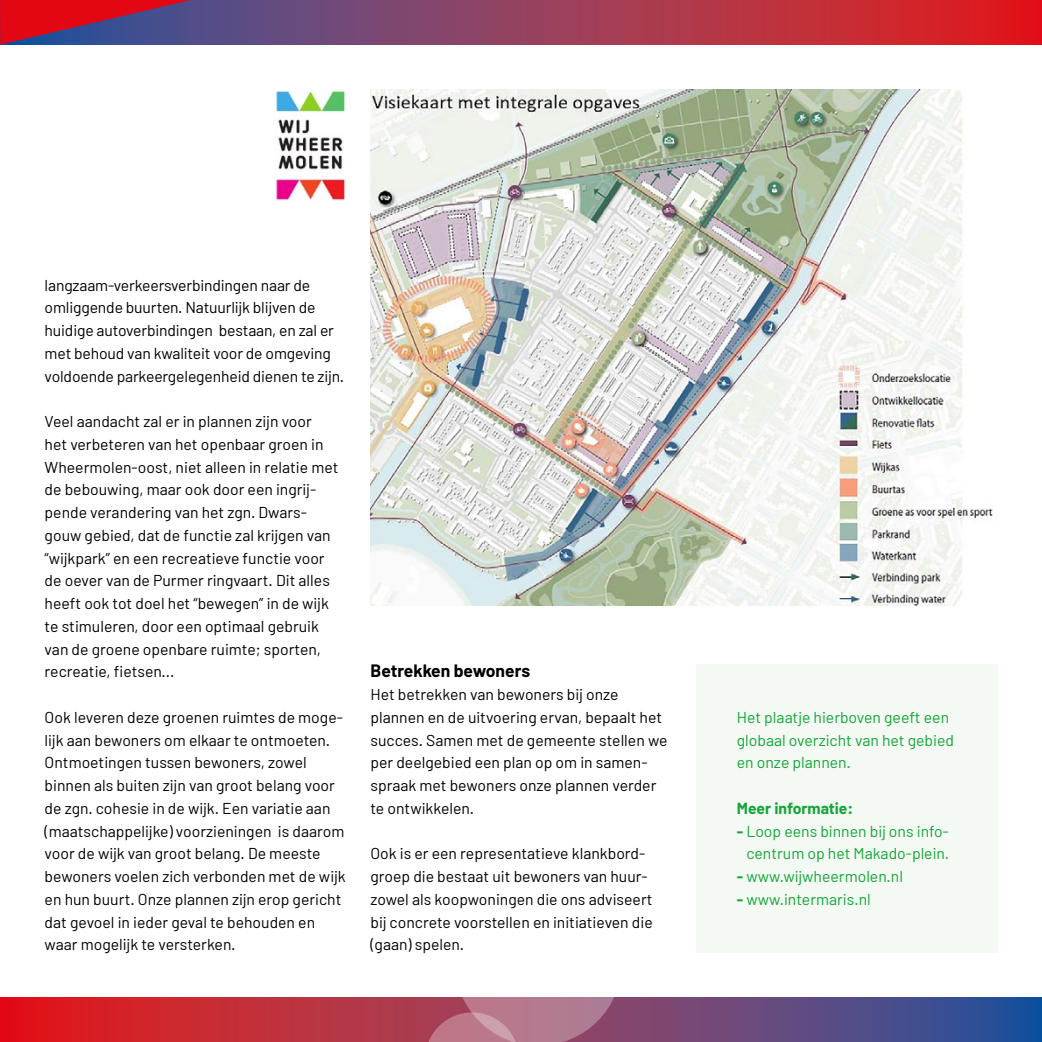
<style>
.page{position:relative;width:1042px;height:1042px;background:#fff}
.page>*{position:absolute;margin:0;border:0;box-sizing:border-box;transform-origin:0 0}
.t1{font:700 17.5px "Barlow";color:#000}
.t2{font:15.75px/22.8px "Barlow";color:#000}
.t3{font:15.75px/22.8px "Barlow";color:#13a538}
.t4{font:700 15.75px "Barlow";color:#13a538}
.s1{font-weight:700}
</style>
<div class="page">
<svg style="left:0;top:997px;width:1042px;height:45px;background:#8d3a5c"></svg>
<svg style="left:254px;top:0;width:788px;height:45px;background:#a6374e"></svg>
<svg style="left:0;top:0;width:254px;height:45px;background:#80325f"></svg>
<svg style="left:425px;top:997px;width:197px;height:45px;background:#ae6c83"></svg>
<img style="left:370px;top:89px;width:623px;height:517px">
<img style="left:275px;top:89px;width:70px;height:111px">
<div style="left:696px;top:664px;width:301px;height:288px;background:#f4f9f3"></div>
<p class="t2" style="left:45px;top:273px;width:301px">langzaam-verkeersverbindingen naar de omliggende buurten. Natuurlijk blijven de huidige autoverbindingen bestaan, en zal er met behoud van kwaliteit voor de omgeving voldoende parkeergelegenheid dienen te zijn.</p>
<p class="t2" style="left:45px;top:410px;width:295px">Veel aandacht zal er in plannen zijn voor<br>het verbeteren van het openbaar groen in Wheermolen-oost, niet alleen in relatie met de bebouwing, maar ook door een ingrij&shy;pende verandering van het zgn. Dwars&shy;gouw gebied, dat de functie zal krijgen van “wijkpark” en een recreatieve functie voor de oever van de Purmer ringvaart. Dit alles heeft ook tot doel het “bewegen” in de wijk te stimuleren, door een optimaal gebruik van de groene openbare ruimte; sporten, recreatie, fietsen...</p>
<p class="t2" style="left:45px;top:705px;width:302px">Ook leveren deze groenen ruimtes de moge&shy;lijk aan bewoners om elkaar te ontmoeten.<br>Ontmoetingen tussen bewoners, zowel binnen als buiten zijn van groot belang voor de zgn. cohesie in de wijk. Een variatie aan (maatschappelijke) voorzieningen is daarom voor de wijk van groot belang. De meeste bewoners voelen zich verbonden met de wijk en hun buurt. Onze plannen zijn erop gericht dat gevoel in ieder geval te behouden en waar mogelijk te versterken.</p>
<p class="t1" style="left:370px;top:660px;width:161px">Betrekken bewoners</p>
<p class="t2" style="left:370px;top:683px;width:298px">Het betrekken van bewoners bij onze plannen en de uitvoering ervan, bepaalt het succes. Samen met de gemeente stellen we per deelgebied een plan op om in samen&shy;spraak met bewoners onze plannen verder te ontwikkelen.</p>
<p class="t2" style="left:370px;top:842px;width:284px">Ook is er een representatieve klankbord&shy;groep die bestaat uit bewoners van huur&shy;zowel als koopwoningen die ons adviseert bij concrete voorstellen en initiatieven die (gaan) spelen.</p>
<p class="t3" style="left:737px;top:705px;width:219px">Het plaatje hierboven geeft een globaal overzicht van het gebied en onze plannen.</p>
<p class="t4" style="left:737px;top:798px;width:118px">Meer informatie:</p>
<p class="t3" style="left:737px;top:819px;width:214px;text-align:right"><span class="s1">-</span> Loop eens binnen bij ons info&shy;centrum op het Makado-plein.</p>
<p class="t3" style="left:737px;top:865px;width:168px"><span class="s1">-</span> www.wijwheermolen.nl</p>
<p class="t3" style="left:737px;top:887px;width:135px"><span class="s1">-</span> www.intermaris.nl</p>
</div>
